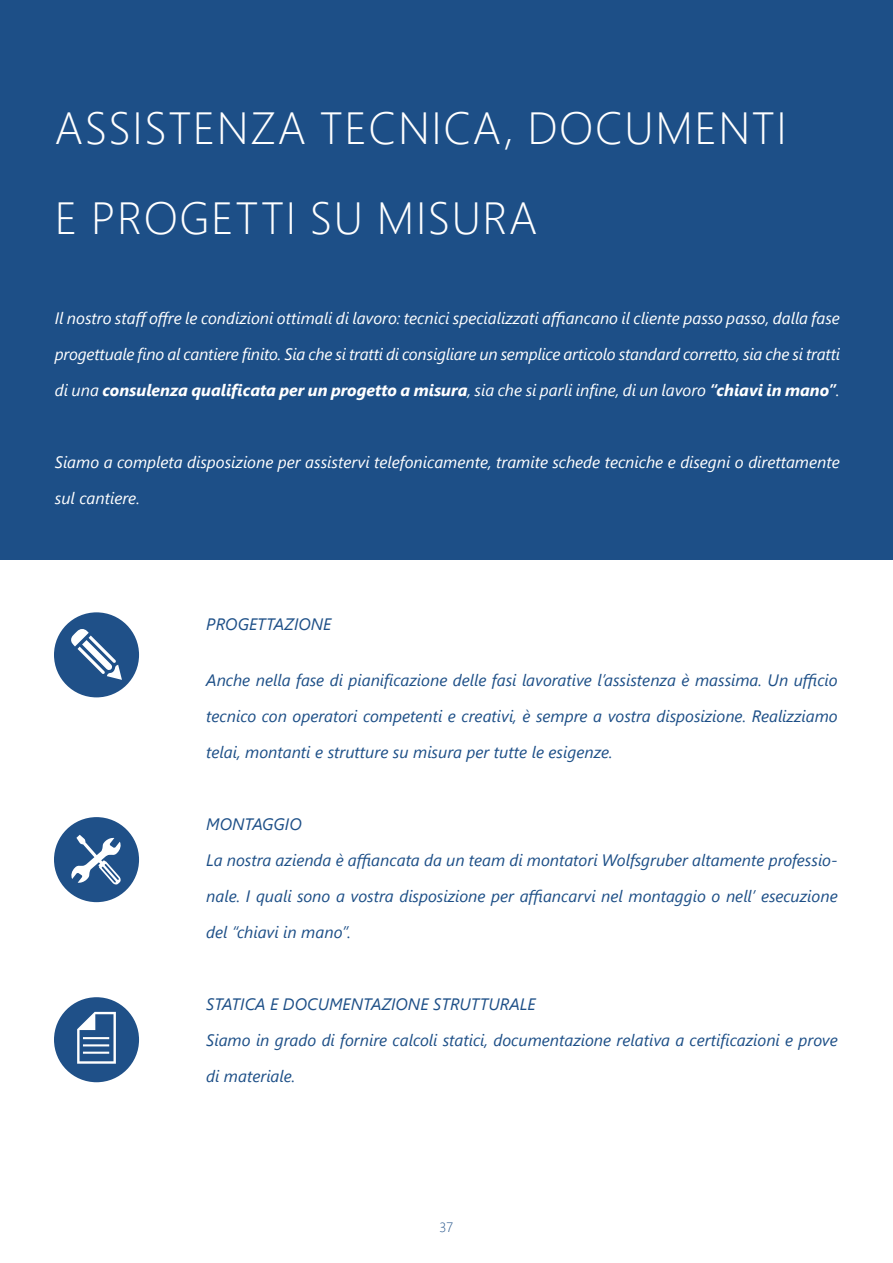
<style>
.page{position:relative;width:893px;height:1263px;background:#fff}
.page>*{position:absolute;margin:0;border:0;box-sizing:border-box;transform-origin:0 0}
.t1{font:300 45px/90px "Segoe UI";letter-spacing:.035em;color:#fff}
.t2{font:italic 16.5px/36px "Segoe UI";color:#1d4f87}
.t3{font:italic 16.5px/36px "Segoe UI";color:#fff;text-align:justify}
.t4{font:300 13.5px "Segoe UI";color:#1d4f87}
.s1{font-weight:700}
</style>
<div class="page">
<div style="left:0;top:0;width:893px;height:559px;background:#1d4f87"></div>
<div style="left:54px;top:997px;width:85px;height:85px;background:#1f5088;border-radius:50%"></div>
<svg style="left:77px;top:1012px;width:39px;height:52px"></svg>
<hr style="left:83px;top:1037px;width:26px;height:2px;background:#fff">
<hr style="left:83px;top:1044px;width:26px;height:2px;background:#fff">
<hr style="left:83px;top:1052px;width:26px;height:2px;background:#fff">
<div style="left:54px;top:817px;width:85px;height:85px;background:#1f5088;border-radius:50%"></div>
<svg style="left:71px;top:835px;width:50px;height:50px"></svg>
<div style="left:54px;top:612px;width:85px;height:85px;background:#1f5088;border-radius:50%"></div>
<svg style="left:71px;top:629px;width:51px;height:51px"></svg>
<h1 class="t1" style="left:55px;top:79px;width:733px">ASSISTENZA TECNICA, DOCUMENTI<br>E PROGETTI SU MISURA</h1>
<p class="t3" style="left:55px;top:297px;width:787px">Il nostro staff offre le condizioni ottimali di lavoro: tecnici specializzati affiancano il cliente passo passo, dalla fase progettuale fino al cantiere finito. Sia che si tratti di consigliare un semplice articolo standard corretto, sia che si tratti di una <span class="s1">consulenza qualificata per un progetto a misura</span>, sia che si parli infine, di un lavoro <span class="s1">“chiavi in mano”</span>.</p>
<p class="t3" style="left:55px;top:441px;width:786px">Siamo a completa disposizione per assistervi telefonicamente, tramite schede tecniche e disegni o direttamente sul cantiere.</p>
<p class="t2" style="left:206px;top:603px;width:127px">PROGETTAZIONE</p>
<p class="t2" style="left:206px;top:660px;width:633px;text-align:justify">Anche nella fase di pianificazione delle fasi lavorative l’assistenza è massima. Un ufficio tecnico con operatori competenti e creativi, è sempre a vostra disposizione. Realizziamo telai, montanti e strutture su misura per tutte le esigenze.</p>
<p class="t2" style="left:206px;top:804px;width:633px">MONTAGGIO<br>La nostra azienda è affiancata da un team di montatori Wolfsgruber altamente professio&shy;nale. I quali sono a vostra disposizione per affiancarvi nel montaggio o nell’ esecuzione del “chiavi in mano”.</p>
<p class="t2" style="left:206px;top:984px;width:633px">STATICA E DOCUMENTAZIONE STRUTTURALE<br>Siamo in grado di fornire calcoli statici, documentazione relativa a certificazioni e prove di materiale.</p>
<p class="t4" style="left:440px;top:1214px;width:15px">37</p>
</div>
